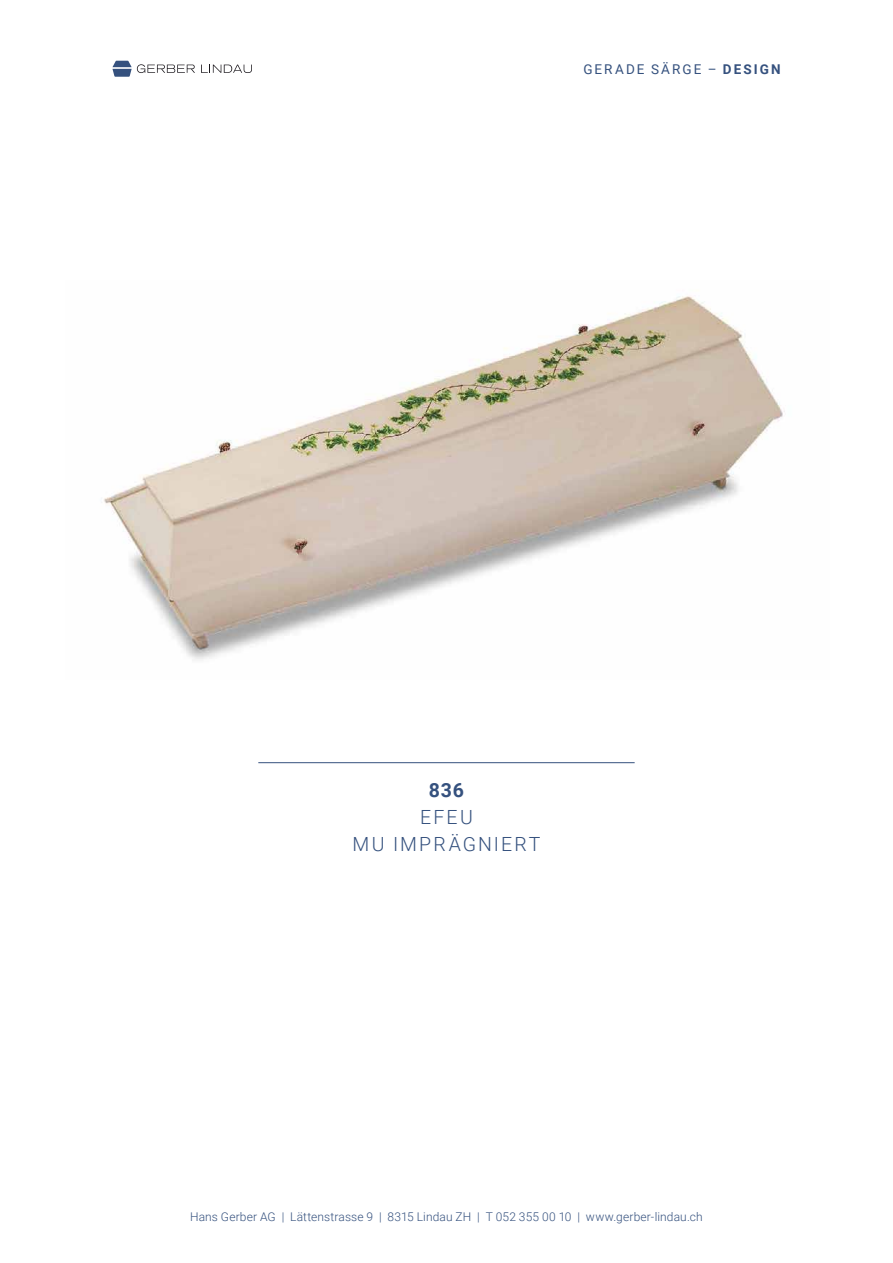
<style>
.page{position:relative;width:893px;height:1263px;background:#fff}
.page>*{position:absolute;margin:0;border:0;box-sizing:border-box;transform-origin:0 0}
.t1{font:300 19.5px/27px "Roboto";letter-spacing:.11em;color:#35517e;text-align:center}
.t2{font:700 19.5px "Roboto";color:#35517e}
.t3{font:13.5px "Roboto";letter-spacing:.15em;color:#35517e}
.t4{font:300 12px "Roboto";letter-spacing:.01em;color:#35517e}
.s1{font-weight:700}
</style>
<div class="page">
<svg style="left:112px;top:61px;width:83px;height:16px"></svg>
<svg style="left:201px;top:65px;width:51px;height:8px"></svg>
<hr style="left:258px;top:762px;width:377px;height:1px;background:#35517e">
<img style="left:104px;top:296px;width:681px;height:364px">
<p class="t3" style="left:583px;top:60px;width:199px">GERADE SÄRGE – <span class="s1">DESIGN</span></p>
<h1 class="t2" style="left:429px;top:776px;width:37px">836</h1>
<h1 class="t1" style="left:353px;top:803px;width:189px">EFEU<br>MU IMPRÄGNIERT</h1>
<p class="t4" style="left:190px;top:1208px;width:514px">Hans Gerber AG | Lättenstrasse 9 | 8315 Lindau ZH | T 052 355 00 10 | www.gerber-lindau.ch</p>
</div>
